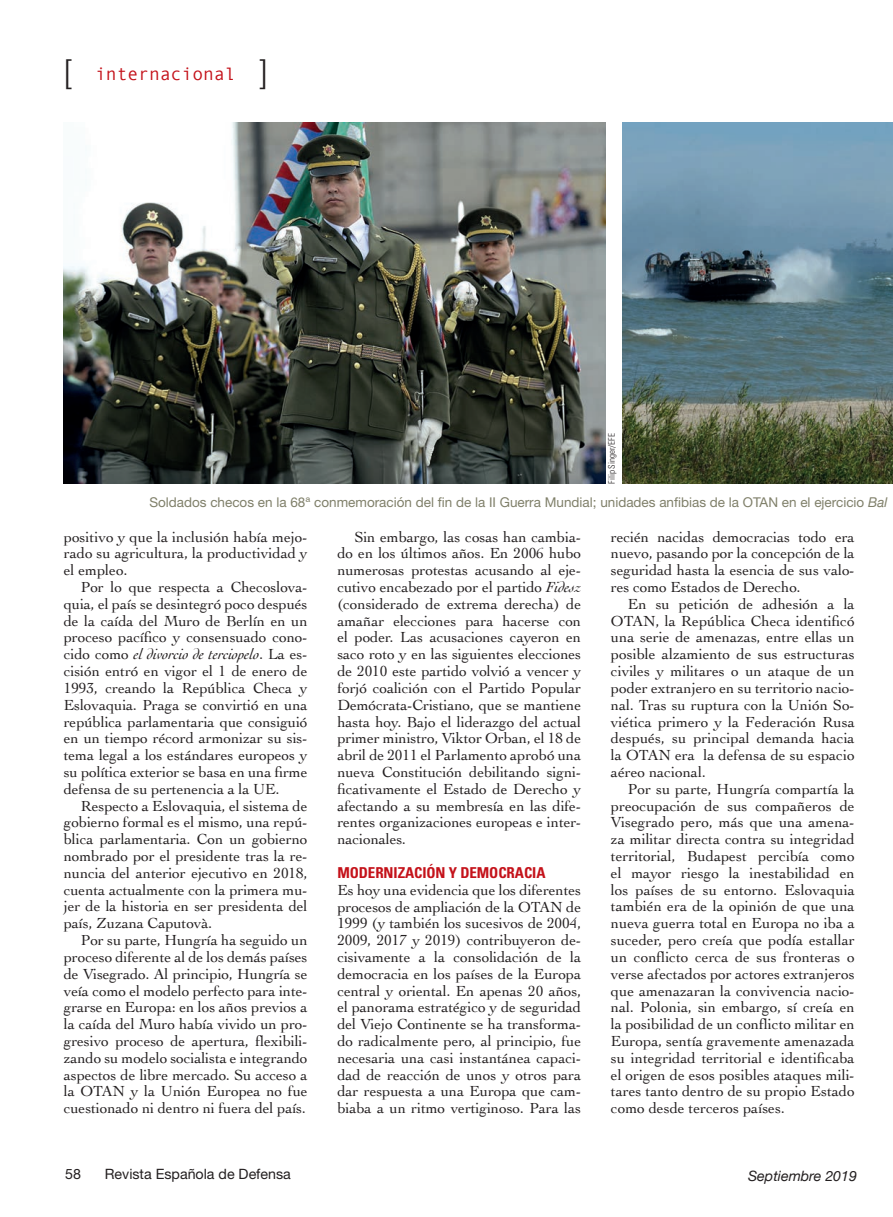
<style>
.page{position:relative;width:893px;height:1217px;background:#fff}
.page>*{position:absolute;margin:0;border:0;box-sizing:border-box;transform-origin:0 0}
.t1{font:300 33px "Helvetica Neue";color:#231f20}
.t2{font:18px "Monotypecom";color:#c4121a}
.Texto_general{font:15.3px/16.8px "Cochin";letter-spacing:-.005em;color:#231f20;text-align:justify}
.Ladillo{font:700 condensed 15px "Univers";letter-spacing:-.005em;color:#c4121a}
.t3{font:14.25px "Helvetica Neue";color:#231f20}
.t4{font:italic 14.25px "Helvetica Neue";color:#231f20}
.Pie_de_foto{font:13.5px "Helvetica Neue";color:#7f7f69}
.Crédito_foto{font:300 condensed 9px "Univers";letter-spacing:-.005em;color:#231f20}
.s1{font-family:"Helvetica Neue";font-weight:300;font-size:33px;color:#231f20}
.s2{font-style:italic}
</style>
<div class="page">
<img style="left:622px;top:122px;width:271px;height:361px">
<img style="left:64px;top:122px;width:542px;height:361px">
<p class="t1" style="left:64px;top:45px;width:9px">[</p>
<p class="t2" style="left:95px;top:64px;width:174px">internacional <span class="s1">]</span></p>
<p class="Crédito_foto" style="left:606px;top:483px;width:52px;rotate:-90deg">Filip Singer/EFE</p>
<p class="Pie_de_foto" style="left:149px;top:493px;width:739px">Soldados checos en la 68ª conmemoración del fin de la II Guerra Mundial; unidades anfibias de la OTAN en el ejercicio <span class="s2">Bal</span></p>
<p class="Texto_general" style="left:64px;top:527px;width:245px">positivo y que la inclusión había mejo&shy;rado su agricultura, la productividad y el empleo.</p>
<p class="Texto_general" style="left:64px;top:578px;width:245px;text-indent:17px">Por lo que respecta a Checoslova&shy;quia, el país se desintegró poco después de la caída del Muro de Berlín en un proceso pacífico y consensuado cono&shy;cido como <span class="s2">el divorcio de terciopelo</span>. La es&shy;cisión entró en vigor el 1 de enero de 1993, creando la República Checa y Eslovaquia. Praga se convirtió en una república parlamentaria que consiguió en un tiempo récord armonizar su sis&shy;tema legal a los estándares europeos y su política exterior se basa en una firme defensa de su pertenencia a la UE.</p>
<p class="Texto_general" style="left:64px;top:796px;width:245px;text-indent:17px">Respecto a Eslovaquia, el sistema de gobierno formal es el mismo, una repú&shy;blica parlamentaria. Con un gobierno nombrado por el presidente tras la re&shy;nuncia del anterior ejecutivo en 2018, cuenta actualmente con la primera mu&shy;jer de la historia en ser presidenta del país, Zuzana Caputovà.</p>
<p class="Texto_general" style="left:64px;top:930px;width:245px;text-indent:17px">Por su parte, Hungría ha seguido un proceso diferente al de los demás países de Visegrado. Al principio, Hungría se veía como el modelo perfecto para inte&shy;grarse en Europa: en los años previos a la caída del Muro había vivido un pro&shy;gresivo proceso de apertura, flexibili&shy;zando su modelo socialista e integrando aspectos de libre mercado. Su acceso a la OTAN y la Unión Europea no fue cuestionado ni dentro ni fuera del país.</p>
<p class="Texto_general" style="left:337px;top:527px;width:245px;text-indent:17px">Sin embargo, las cosas han cambia&shy;do en los últimos años. En 2006 hubo numerosas protestas acusando al eje&shy;cutivo encabezado por el partido <span class="s2">Fidesz </span>(considerado de extrema derecha) de amañar elecciones para hacerse con el poder. Las acusaciones cayeron en saco roto y en las siguientes elecciones de 2010 este partido volvió a vencer y forjó coalición con el Partido Popular Demócrata-Cristiano, que se mantiene hasta hoy. Bajo el liderazgo del actual primer ministro, Viktor Orban, el 18 de abril de 2011 el Parlamento aprobó una nueva Constitución debilitando signi&shy;ficativamente el Estado de Derecho y afectando a su membresía en las dife&shy;rentes organizaciones europeas e inter&shy;nacionales.</p>
<p class="Ladillo" style="left:337px;top:863px;width:210px">MODERNIZACIÓN Y DEMOCRACIA</p>
<p class="Texto_general" style="left:337px;top:880px;width:245px">Es hoy una evidencia que los diferentes procesos de ampliación de la OTAN de 1999 (y también los sucesivos de 2004, 2009, 2017 y 2019) contribuyeron de&shy;cisivamente a la consolidación de la democracia en los países de la Europa central y oriental. En apenas 20 años, el panorama estratégico y de seguridad del Viejo Continente se ha transforma&shy;do radicalmente pero, al principio, fue necesaria una casi instantánea capaci&shy;dad de reacción de unos y otros para dar respuesta a una Europa que cam&shy;biaba a un ritmo vertiginoso. Para las</p>
<p class="Texto_general" style="left:611px;top:527px;width:245px">recién nacidas democracias todo era nuevo, pasando por la concepción de la seguridad hasta la esencia de sus valo&shy;res como Estados de Derecho.</p>
<p class="Texto_general" style="left:611px;top:594px;width:245px;text-indent:17px">En su petición de adhesión a la OTAN, la República Checa identificó una serie de amenazas, entre ellas un posible alzamiento de sus estructuras civiles y militares o un ataque de un poder extranjero en su territorio nacio&shy;nal. Tras su ruptura con la Unión So&shy;viética primero y la Federación Rusa después, su principal demanda hacia la OTAN era la defensa de su espacio aéreo nacional.</p>
<p class="Texto_general" style="left:611px;top:779px;width:245px;text-indent:17px">Por su parte, Hungría compartía la preocupación de sus compañeros de Visegrado pero, más que una amena&shy;za militar directa contra su integridad territorial, Budapest percibía como el mayor riesgo la inestabilidad en los países de su entorno. Eslovaquia también era de la opinión de que una nueva guerra total en Europa no iba a suceder, pero creía que podía estallar un conflicto cerca de sus fronteras o verse afectados por actores extranjeros que amenazaran la convivencia nacio&shy;nal. Polonia, sin embargo, sí creía en la posibilidad de un conflicto militar en Europa, sentía gravemente amenazada su integridad territorial e identificaba el origen de esos posibles ataques mili&shy;tares tanto dentro de su propio Estado como desde terceros países.</p>
<p class="t3" style="left:65px;top:1164px;width:17px">58</p>
<p class="t3" style="left:105px;top:1164px;width:188px">Revista Española de Defensa</p>
<p class="t4" style="left:748px;top:1165px;width:111px">Septiembre 2019</p>
</div>
